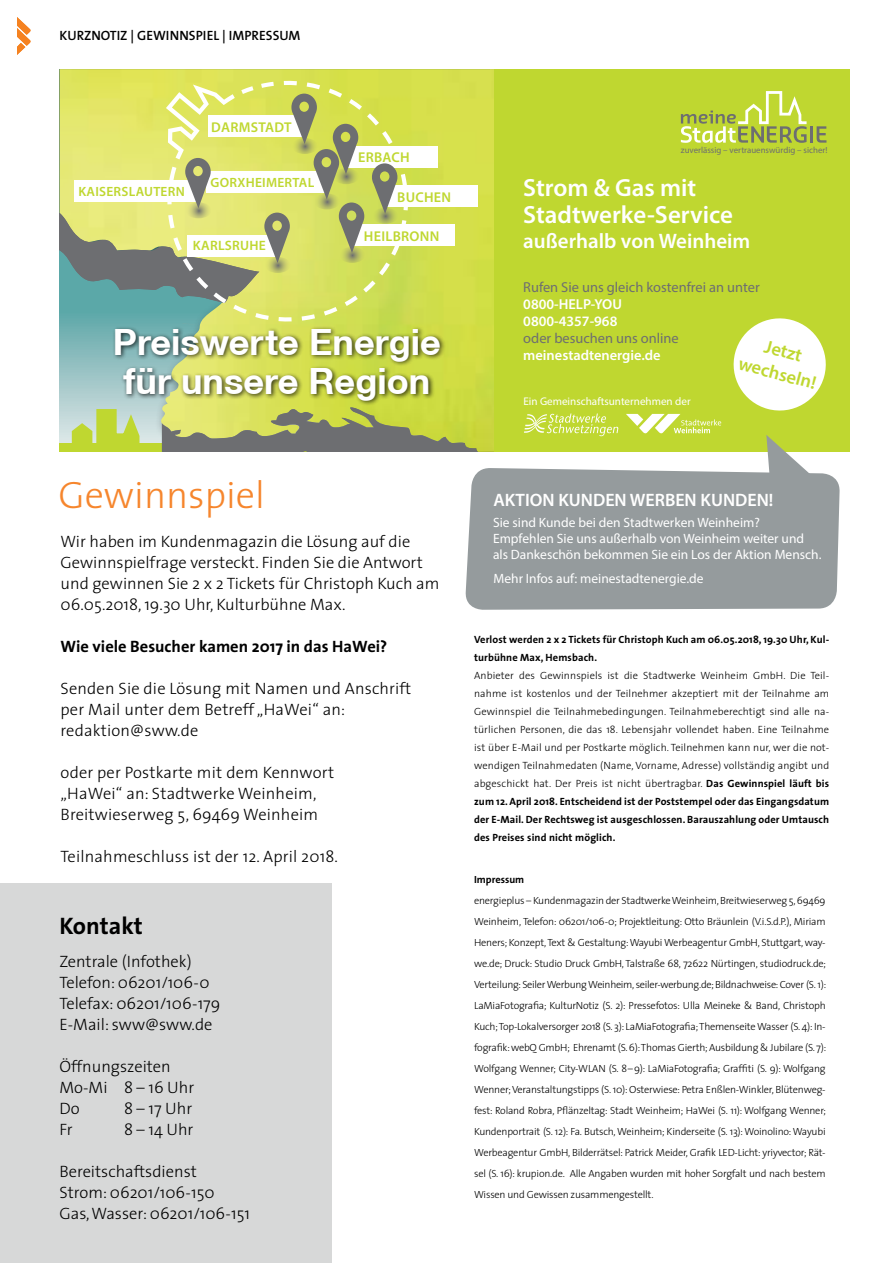
<style>
.page{position:relative;width:893px;height:1263px;background:#fff}
.page>*{position:absolute;margin:0;border:0;box-sizing:border-box;transform-origin:0 0}
.t1{font:300 38.25px "The Sans";color:#f6862d}
.t2{font:700 36.15px/39.2px "Helvetica Neue CE";color:#fff}
.t3{font:600 24.9px/27.6px "Myriad Pro";color:#fff}
.t4{font:700 24px "The Sans";color:#000}
.t5{font:600 21px "Myriad Pro";color:#fff}
.t6{font:600 18.6px/23.2px "Myriad Pro";color:#bfd730;text-align:center}
.t7{font:600 18px "Myriad Pro";color:#fff}
.t8{font:300 16.5px/21px "The Sans";color:#000}
.t9{font:700 16.5px "The Sans";color:#000}
.t10{font:14.4px "Myriad Pro";color:#6d6e71}
.t11{font:600 14.4px/17.1px "Myriad Pro";color:#fff}
.t12{font:600 14.25px "Myriad Pro";letter-spacing:.02em;color:#bfd730}
.t13{font:600 13.65px "Myriad Pro";letter-spacing:.02em;color:#bfd730}
.t14{font:13.5px/16.2px "Myriad Pro";color:#fff}
.t15{font:600 13.5px "The Sans";color:#000}
.t16{font:600 13.5px "Myriad Pro";letter-spacing:.02em;color:#bfd730}
.t17{font:11.1px "Myriad Pro";color:#fff}
.t18{font:300 10.5px/18px "The Sans";letter-spacing:.01em;color:#000;text-align:justify}
.t19{font:700 10.5px/18px "The Sans";letter-spacing:.01em;color:#000}
.t20{font:300 10.35px/21px "The Sans";letter-spacing:-.02em;color:#000;text-align:justify}
.t21{font:700 10.35px "The Sans";color:#000}
.t22{font:8.85px "Myriad Pro";color:#6d6e71}
.s1{font-weight:700}
</style>
<div class="page">
<div style="left:0;top:883px;width:332px;height:380px;background:#d7d8d8"></div>
<svg style="left:17px;top:17px;width:13px;height:38px"></svg>
<div style="left:60px;top:69px;width:451px;height:383px;background:#000;opacity:.5"></div>
<img style="left:259px;top:69px;width:235px;height:220px">
<img style="left:60px;top:339px;width:52px;height:60px">
<svg style="left:60px;top:69px;width:199px;height:12px;background:#dde256"></svg>
<svg style="left:161px;top:407px;width:333px;height:45px;background:#a4aa60"></svg>
<svg style="left:60px;top:407px;width:90px;height:42px;background:#c3d985"></svg>
<div style="left:112px;top:326px;width:334px;height:80px;background:#000;opacity:.75"></div>
<div style="left:346px;top:146px;width:92px;height:22px;background:#fff"></div>
<div style="left:385px;top:185px;width:92px;height:22px;background:#fff"></div>
<div style="left:352px;top:224px;width:103px;height:22px;background:#fff"></div>
<svg style="left:60px;top:81px;width:348px;height:258px;background:#c6d182"></svg>
<div style="left:494px;top:69px;width:356px;height:383px;background:#bfd730"></div>
<svg style="left:733px;top:318px;width:93px;height:93px"></svg>
<hr style="left:810px;top:126px;width:3px;height:17px;background:#6d6e71">
<svg style="left:817px;top:126px;width:9px;height:17px"></svg>
<svg style="left:681px;top:92px;width:126px;height:51px"></svg>
<svg style="left:524px;top:413px;width:94px;height:23px"></svg>
<svg style="left:626px;top:414px;width:95px;height:19px"></svg>
<div style="left:465px;top:468px;width:375px;height:142px;background:#959b9d"></div>
<svg style="left:766px;top:435px;width:45px;height:40px"></svg>
<h3 class="t15" style="left:60px;top:27px;width:243px">KURZNOTIZ | GEWINNSPIEL | IMPRESSUM</h3>
<h3 class="t12" style="left:211px;top:118px;width:82px">DARMSTADT</h3>
<h3 class="t16" style="left:78px;top:182px;width:108px">KAISERSLAUTERN</h3>
<h3 class="t16" style="left:211px;top:174px;width:105px">GORXHEIMERTAL</h3>
<h3 class="t13" style="left:193px;top:237px;width:75px">KARLSRUHE</h3>
<h3 class="t12" style="left:358px;top:148px;width:53px">ERBACH</h3>
<h3 class="t12" style="left:397px;top:188px;width:55px">BUCHEN</h3>
<h3 class="t12" style="left:364px;top:227px;width:77px">HEILBRONN</h3>
<h2 class="t2" style="left:113px;top:323px;width:330px">Preiswerte Energie für unsere Region</h2>
<p class="t22" style="left:681px;top:144px;width:148px">zuverlässig – vertrauenswürdig – sicher!</p>
<h3 class="t3" style="left:523px;top:173px;width:211px">Strom &amp; Gas mit<br>Stadtwerke-Service</h3>
<h3 class="t5" style="left:523px;top:228px;width:229px">außerhalb von Weinheim</h3>
<h3 class="t10" style="left:523px;top:278px;width:238px">Rufen Sie uns gleich kostenfrei an unter</h3>
<h3 class="t11" style="left:523px;top:295px;width:100px">0800-HELP-YOU<br>0800-4357-968</h3>
<h3 class="t10" style="left:523px;top:329px;width:157px">oder besuchen uns online</h3>
<h3 class="t11" style="left:523px;top:346px;width:139px">meinestadtenergie.de</h3>
<h3 class="t6" style="left:748px;top:329px;width:81px;rotate:15deg">Jetzt wechseln!</h3>
<p class="t17" style="left:523px;top:395px;width:169px">Ein Gemeinschaftsunternehmen der</p>
<h1 class="t1" style="left:58px;top:471px;width:208px">Gewinnspiel</h1>
<h3 class="t8" style="left:61px;top:531px;width:380px">Wir haben im Kundenmagazin die Lösung auf die Gewinnspielfrage versteckt. Finden Sie die Antwort und gewinnen Sie 2 x 2 Tickets für Christoph Kuch am 06.05.2018, 19.30 Uhr, Kulturbühne Max.</h3>
<h3 class="t9" style="left:61px;top:636px;width:328px">Wie viele Besucher kamen 2017 in das HaWei?</h3>
<h3 class="t8" style="left:61px;top:678px;width:352px">Senden Sie die Lösung mit Namen und Anschrift per Mail unter dem Betreff „HaWei“ an: redaktion@sww.de</h3>
<h3 class="t8" style="left:61px;top:762px;width:275px">oder per Postkarte mit dem Kennwort „HaWei“ an: Stadtwerke Weinheim,<br>Breitwieserweg 5, 69469 Weinheim</h3>
<h3 class="t8" style="left:61px;top:846px;width:279px">Teilnahmeschluss ist der 12. April 2018.</h3>
<h3 class="t4" style="left:60px;top:911px;width:85px">Kontakt</h3>
<h3 class="t8" style="left:60px;top:951px;width:162px">Zentrale (Infothek)<br>Telefon: 06201/106-0<br>Telefax: 06201/106-179<br>E-Mail: sww@sww.de</h3>
<h3 class="t8" style="left:60px;top:1056px;width:136px">Öffnungszeiten<br>Mo-Mi 8 – 16 Uhr<br>Do</h3>
<h3 class="t8" style="left:124px;top:1098px;width:70px">8 – 17 Uhr</h3>
<h3 class="t8" style="left:60px;top:1119px;width:15px">Fr</h3>
<h3 class="t8" style="left:124px;top:1119px;width:71px">8 – 14 Uhr</h3>
<h3 class="t8" style="left:60px;top:1161px;width:192px">Bereitschaftsdienst<br>Strom: 06201/106-150<br>Gas, Wasser: 06201/106-151</h3>
<h3 class="t7" style="left:493px;top:488px;width:281px">AKTION KUNDEN WERBEN KUNDEN!</h3>
<h3 class="t14" style="left:493px;top:514px;width:330px">Sie sind Kunde bei den Stadtwerken Weinheim?<br>Empfehlen Sie uns außerhalb von Weinheim weiter und als Dankeschön bekommen Sie ein Los der Aktion Mensch.</h3>
<h3 class="t14" style="left:493px;top:570px;width:212px">Mehr Infos auf: meinestadtenergie.de</h3>
<p class="t19" style="left:474px;top:630px;width:357px">Verlost werden 2 x 2 Tickets für Christoph Kuch am 06.05.2018, 19.30 Uhr, Kul&shy;turbühne Max, Hemsbach.</p>
<p class="t18" style="left:474px;top:666px;width:357px">Anbieter des Gewinnspiels ist die Stadtwerke Weinheim GmbH. Die Teil&shy;nahme ist kostenlos und der Teilnehmer akzeptiert mit der Teilnahme am Gewinnspiel die Teilnahmebedingungen. Teilnahmeberechtigt sind alle na&shy;türlichen Personen, die das 18. Lebensjahr vollendet haben. Eine Teilnahme ist über E-Mail und per Postkarte möglich. Teilnehmen kann nur, wer die not&shy;wendigen Teilnahmedaten (Name, Vorname, Adresse) vollständig angibt und abgeschickt hat. Der Preis ist nicht übertragbar. <span class="s1">Das Gewinnspiel läuft bis zum 12. April 2018. Entscheidend ist der Poststempel oder das Eingangsdatum der E-Mail. Der Rechtsweg ist ausgeschlossen. Barauszahlung oder Umtausch des Preises sind nicht möglich.</span></p>
<p class="t21" style="left:474px;top:873px;width:52px">Impressum</p>
<p class="t20" style="left:474px;top:890px;width:354px">energieplus – Kundenmagazin der Stadtwerke Weinheim, Breitwieserweg 5, 69469<br>Weinheim, Telefon: 06201/106-0; Projektleitung: Otto Bräunlein (V.i.S.d.P.), Miriam Heners; Konzept, Text &amp; Gestaltung: Wayubi Werbeagentur GmbH, Stuttgart, way&shy;we.de; Druck: Studio Druck GmbH, Talstraße 68, 72622 Nürtingen, studiodruck.de; Verteilung: Seiler Werbung Weinheim, seiler-werbung.de; Bildnachweise: Cover (S. 1):<br>LaMiaFotografia; KulturNotiz (S. 2): Pressefotos: Ulla Meineke &amp; Band, Christoph Kuch;Top-Lokalversorger 2018 (S. 3): LaMiaFotografia; Themenseite Wasser (S. 4):In&shy;fografik: webQ GmbH; Ehrenamt (S. 6): Thomas Gierth; Ausbildung &amp; Jubilare (S. 7):<br>Wolfgang Wenner; City-WLAN (S. 8–9): LaMiaFotografia; Graffiti (S. 9): Wolfgang Wenner; Veranstaltungstipps (S. 10): Osterwiese: Petra Enßlen-Winkler, Blütenweg&shy;fest: Roland Robra, Pflänzeltag: Stadt Weinheim; HaWei (S. 11): Wolfgang Wenner; Kundenportrait (S. 12): Fa. Butsch, Weinheim; Kinderseite (S. 13): Woinolino: Wayubi Werbeagentur GmbH, Bilderrätsel: Patrick Meider, Grafik LED-Licht: yriyvector; Rät&shy;sel (S. 16): krupion.de. Alle Angaben wurden mit hoher Sorgfalt und nach bestem Wissen und Gewissen zusammengestellt.</p>
</div>
